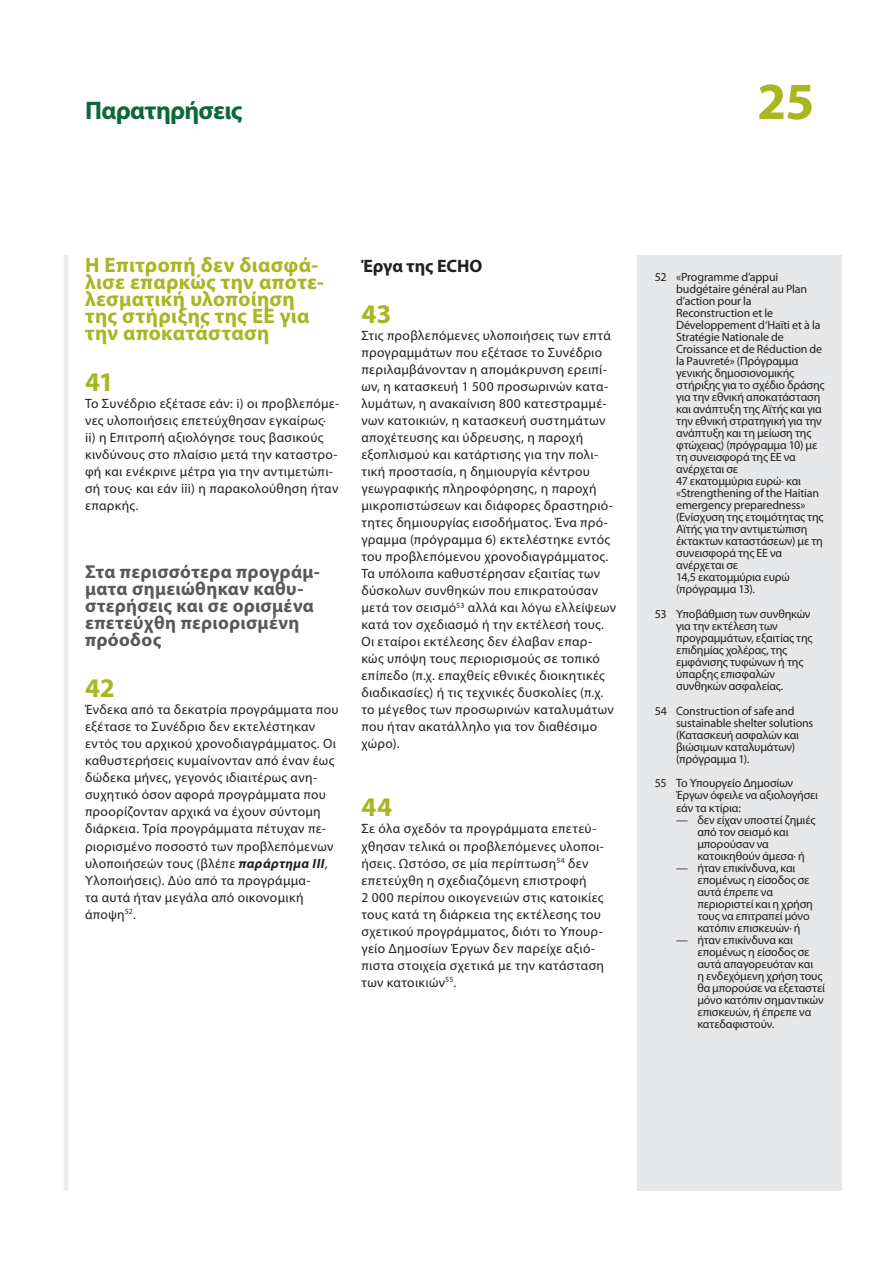
<style>
.page{position:relative;width:893px;height:1263px;background:#fff}
.page>*{position:absolute;margin:0;border:0;box-sizing:border-box;transform-origin:0 0}
.t1{font:700 52.5px "Myriad Pro";color:#a7b621}
.E_05_-_CHAP__1__TEXT{font:700 27px "Myriad Pro";color:#a7b621}
.t2{font:700 25.5px "Myriad Pro";letter-spacing:-.025em;color:#0b6938}
.E_02_-_CHAP__TITRE_C{font:700 21px/17px "Myriad Pro";letter-spacing:.015em;color:#a7b621}
.E_03_-_CHAP__TITRE_A{font:700 18.75px/17px "Myriad Pro";letter-spacing:.015em;color:#57585a}
.E_04_-_CHAP__TITRE_B{font:700 18px "Myriad Pro";letter-spacing:-.005em;color:#231f20}
.E_05_-_CHAP__1__TEXT-2{font:13.5px/17px "Myriad Pro";letter-spacing:.025em;color:#231f20}
.E_08_-_CHAP__FOOTNOT{font:12px/12px "Myriad Pro";letter-spacing:-.01em;color:#231f20}
.s1{font-weight:700;font-style:italic}
</style>
<div class="page">
<hr style="left:64px;top:255px;width:4px;height:936px;background:#ebebeb">
<div style="left:638px;top:255px;width:204px;height:936px;background:#e6e7e9"></div>
<h3 class="t2" style="left:85px;top:94px;width:159px">Παρατηρήσεις</h3>
<h1 class="t1" style="left:757px;top:67px;width:59px">25</h1>
<p class="E_02_-_CHAP__TITRE_C" style="left:85px;top:256px;width:240px">Η Επιτροπή δεν διασφά&shy;λισε επαρκώς την αποτε&shy;λεσματική υλοποίηση της στήριξης της ΕΕ για την αποκατάσταση</p>
<p class="E_05_-_CHAP__1__TEXT" style="left:85px;top:364px;width:30px">41</p>
<p class="E_05_-_CHAP__1__TEXT-2" style="left:85px;top:395px;width:256px">Το Συνέδριο εξέτασε εάν: i) οι προβλεπόμε‑ νες υλοποιήσεις επετεύχθησαν εγκαίρως· ii) η Επιτροπή αξιολόγησε τους βασικούς κινδύνους στο πλαίσιο μετά την καταστρο‑ φή και ενέκρινε μέτρα για την αντιμετώπι‑ σή τους· και εάν iii) η παρακολούθηση ήταν επαρκής.</p>
<p class="E_03_-_CHAP__TITRE_A" style="left:85px;top:563px;width:236px">Στα περισσότερα προγράμ&shy;ματα σημειώθηκαν καθυ&shy;στερήσεις και σε ορισμένα επετεύχθη περιορισμένη πρόοδος</p>
<p class="E_05_-_CHAP__1__TEXT" style="left:85px;top:671px;width:31px">42</p>
<p class="E_05_-_CHAP__1__TEXT-2" style="left:85px;top:702px;width:255px">Ένδεκα από τα δεκατρία προγράμματα που εξέτασε το Συνέδριο δεν εκτελέστηκαν εντός του αρχικού χρονοδιαγράμματος. Οι καθυστερήσεις κυμαίνονταν από έναν έως δώδεκα μήνες, γεγονός ιδιαιτέρως ανη‑ συχητικό όσον αφορά προγράμματα που προορίζονταν αρχικά να έχουν σύντομη διάρκεια. Τρία προγράμματα πέτυχαν πε‑ ριορισμένο ποσοστό των προβλεπόμενων υλοποιήσεών τους (βλέπε <span class="s1">παράρτημα III</span>, Υλοποιήσεις). Δύο από τα προγράμμα‑<br>τα αυτά ήταν μεγάλα από οικονομική άποψη<sup>52</sup>.</p>
<p class="E_04_-_CHAP__TITRE_B" style="left:361px;top:254px;width:122px">Έργα της ECHO</p>
<p class="E_05_-_CHAP__1__TEXT" style="left:361px;top:296px;width:32px">43</p>
<p class="E_05_-_CHAP__1__TEXT-2" style="left:361px;top:327px;width:256px">Στις προβλεπόμενες υλοποιήσεις των επτά προγραμμάτων που εξέτασε το Συνέδριο περιλαμβάνονταν η απομάκρυνση ερειπί‑ ων, η κατασκευή 1 500 προσωρινών κατα‑ λυμάτων, η ανακαίνιση 800 κατεστραμμέ‑ νων κατοικιών, η κατασκευή συστημάτων αποχέτευσης και ύδρευσης, η παροχή εξοπλισμού και κατάρτισης για την πολι‑ τική προστασία, η δημιουργία κέντρου γεωγραφικής πληροφόρησης, η παροχή μικροπιστώσεων και διάφορες δραστηριό‑ τητες δημιουργίας εισοδήματος. Ένα πρό‑ γραμμα (πρόγραμμα 6) εκτελέστηκε εντός του προβλεπόμενου χρονοδιαγράμματος.<br>Τα υπόλοιπα καθυστέρησαν εξαιτίας των δύσκολων συνθηκών που επικρατούσαν μετά τον σεισμό<sup>53</sup> αλλά και λόγω ελλείψεων κατά τον σχεδιασμό ή την εκτέλεσή τους.<br>Οι εταίροι εκτέλεσης δεν έλαβαν επαρ‑ κώς υπόψη τους περιορισμούς σε τοπικό επίπεδο (π.χ. επαχθείς εθνικές διοικητικές διαδικασίες) ή τις τεχνικές δυσκολίες (π.χ. το μέγεθος των προσωρινών καταλυμάτων που ήταν ακατάλληλο για τον διαθέσιμο χώρο).</p>
<p class="E_05_-_CHAP__1__TEXT" style="left:361px;top:790px;width:32px">44</p>
<p class="E_05_-_CHAP__1__TEXT-2" style="left:361px;top:821px;width:244px">Σε όλα σχεδόν τα προγράμματα επετεύ‑ χθησαν τελικά οι προβλεπόμενες υλοποι‑ ήσεις. Ωστόσο, σε μία περίπτωση<sup>54</sup> δεν επετεύχθη η σχεδιαζόμενη επιστροφή<br>2 000 περίπου οικογενειών στις κατοικίες τους κατά τη διάρκεια της εκτέλεσης του σχετικού προγράμματος, διότι το Υπουρ‑ γείο Δημοσίων Έργων δεν παρείχε αξιό‑ πιστα στοιχεία σχετικά με την κατάσταση των κατοικιών<sup>55</sup>.</p>
<p class="E_08_-_CHAP__FOOTNOT" style="left:676px;top:271px;width:150px;text-indent:-21px">52 «Programme d’appui budgétaire général au Plan d’action pour la<br>Reconstruction et le<br>Développement d‘Haïti et à la<br>Stratégie Nationale de<br>Croissance et de Réduction de la Pauvreté» (Πρόγραμμα γενικής δημοσιονομικής στήριξης για το σχέδιο δράσης για την εθνική αποκατάσταση και ανάπτυξη της Αϊτής και για την εθνική στρατηγική για την ανάπτυξη και τη μείωση της φτώχειας) (πρόγραμμα 10) με τη συνεισφορά της ΕΕ να ανέρχεται σε<br>47 εκατομμύρια ευρώ· και «Strengthening of the Haitian emergency preparedness» (Ενίσχυση της ετοιμότητας της<br>Αϊτής για την αντιμετώπιση έκτακτων καταστάσεων) με τη συνεισφορά της ΕΕ να ανέρχεται σε<br>14,5 εκατομμύρια ευρώ (πρόγραμμα 13).</p>
<p class="E_08_-_CHAP__FOOTNOT" style="left:676px;top:608px;width:138px;text-indent:-21px">53 Υποβάθμιση των συνθηκών για την εκτέλεση των προγραμμάτων, εξαιτίας της επιδημίας χολέρας, της εμφάνισης τυφώνων ή της ύπαρξης επισφαλών συνθηκών ασφαλείας.</p>
<p class="E_08_-_CHAP__FOOTNOT" style="left:676px;top:705px;width:139px;text-indent:-21px">54 Construction of safe and sustainable shelter solutions (Κατασκευή ασφαλών και βιώσιμων καταλυμάτων) (πρόγραμμα 1).</p>
<p class="E_08_-_CHAP__FOOTNOT" style="left:676px;top:778px;width:143px;text-indent:-21px">55 Το Υπουργείο Δημοσίων<br>Έργων όφειλε να αξιολογήσει εάν τα κτίρια:</p>
<p class="E_08_-_CHAP__FOOTNOT" style="left:697px;top:814px;width:119px;text-indent:-21px">— δεν είχαν υποστεί ζημιές από τον σεισμό και μπορούσαν να κατοικηθούν άμεσα· ή</p>
<p class="E_08_-_CHAP__FOOTNOT" style="left:697px;top:862px;width:117px;text-indent:-21px">— ήταν επικίνδυνα, και επομένως η είσοδος σε αυτά έπρεπε να περιοριστεί και η χρήση τους να επιτραπεί μόνο κατόπιν επισκευών· ή</p>
<p class="E_08_-_CHAP__FOOTNOT" style="left:697px;top:934px;width:129px;text-indent:-21px">— ήταν επικίνδυνα και επομένως η είσοδος σε αυτά απαγορευόταν και<br>η ενδεχόμενη χρήση τους θα μπορούσε να εξεταστεί μόνο κατόπιν σημαντικών επισκευών, ή έπρεπε να κατεδαφιστούν.</p>
</div>
